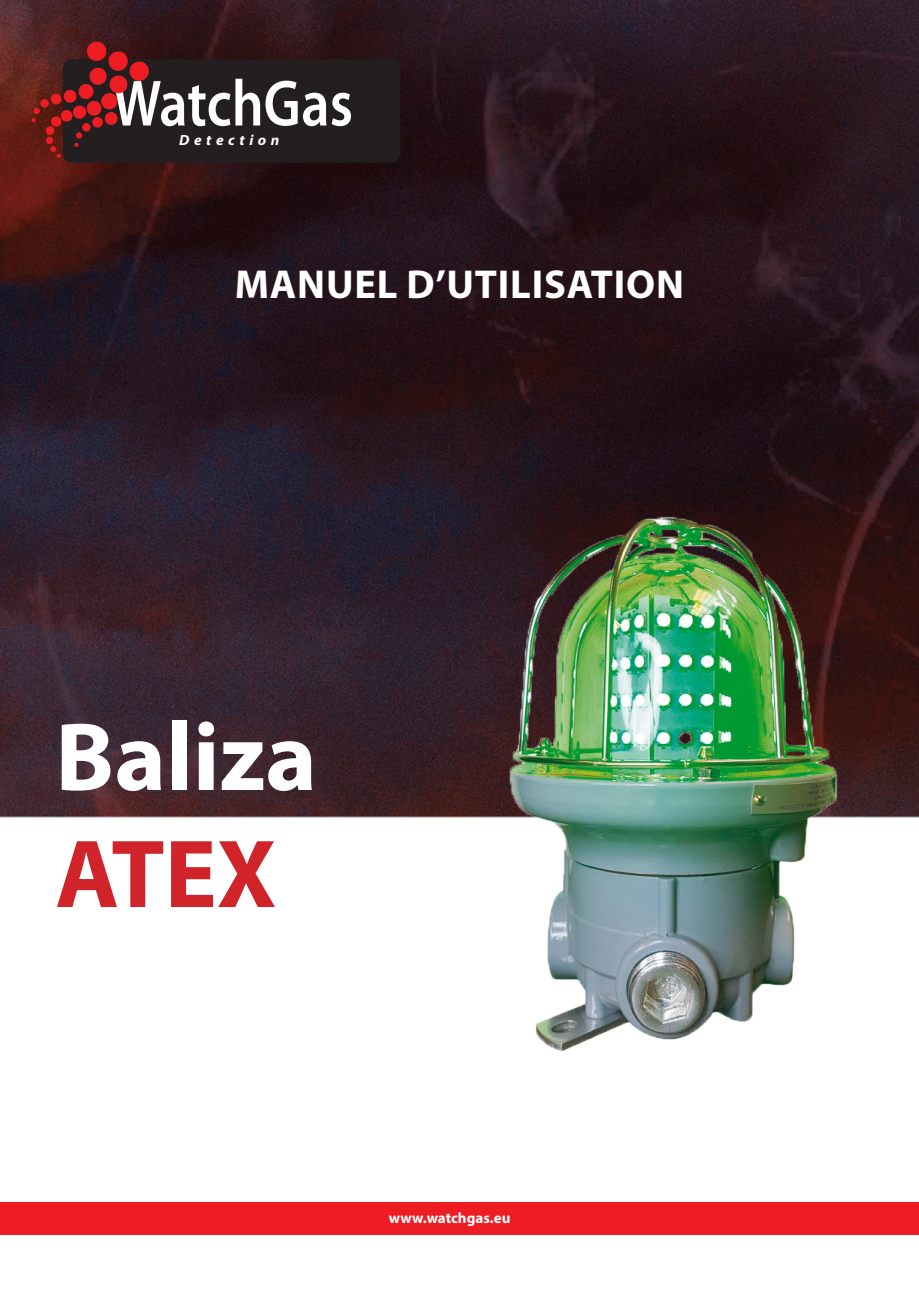
<style>
.page{position:relative;width:919px;height:1289px;background:#fff}
.page>*{position:absolute;margin:0;border:0;box-sizing:border-box;transform-origin:0 0}
.t1{font:700 97.5px/117px "Myriad Pro";color:#fff}
.t2{font:700 40.5px "Myriad Pro";letter-spacing:.02em;color:#fff}
.t3{font:700 15px "Myriad Pro";color:#fff}
.t4{font:italic 700 14.85px "Myriad Pro";letter-spacing:.3em;color:#fff}
.s1{color:#d1232a}
</style>
<div class="page">
<img style="left:0;top:0;width:918px;height:1235px">
<div style="left:0;top:1202px;width:863px;height:31px;background:#ee1d23"></div>
<img style="left:480px;top:490px;width:369px;height:586px">
<svg style="left:31px;top:41px;width:369px;height:122px;background:#4b3233"></svg>
<p class="t4" style="left:179px;top:131px;width:102px">Detection</p>
<p class="t2" style="left:235px;top:258px;width:450px">MANUEL D’UTILISATION</p>
<p class="t1" style="left:55px;top:695px;width:263px">Baliza<br><span class="s1">ATEX</span></p>
<p class="t3" style="left:389px;top:1208px;width:133px">wwww.watchgas.eu</p>
<p class="t3" style="left:423px;top:1208px;width:89px">.watchgas.eu</p>
</div>
